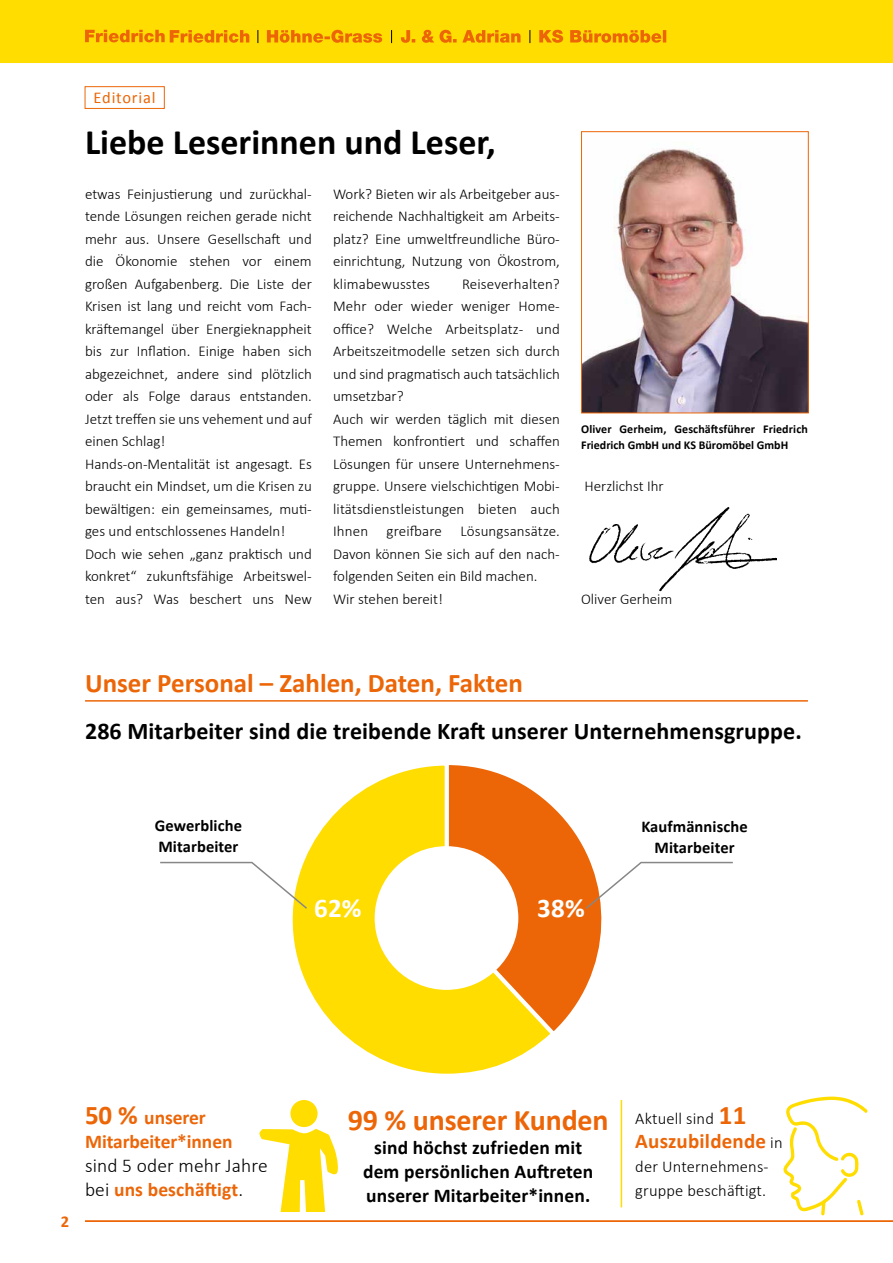
<style>
.page{position:relative;width:893px;height:1263px;background:#fff}
.page>*{position:absolute;margin:0;border:0;box-sizing:border-box;transform-origin:0 0}
.t1{font:700 36px "Calibri";color:#000}
.t2{font:700 30px "Calibri";letter-spacing:-.005em;color:#ec6608}
.t3{font:700 27px "Calibri";color:#ec6608}
.t4{font:700 27px "Calibri";color:#fff}
.t5{font:700 24px "Calibri";letter-spacing:.005em;color:#000}
.t6{font:700 21px "Calibri";letter-spacing:.01em;color:#ec6608}
.t7{font:700 19.5px/24px "Calibri";letter-spacing:.005em;color:#000;text-align:center}
.t8{font:300 19.5px/24px "Calibri";letter-spacing:.005em;color:#000}
.t9{font:700 19.5px/24px "Calibri";letter-spacing:-.005em;color:#ec6608}
.t10{font:300 16.5px/24px "Calibri";letter-spacing:.01em;color:#000}
.t11{font:700 16.5px/21px "Calibri";letter-spacing:.005em;color:#000;text-align:center}
.t12{font:16.5px "Calibri";letter-spacing:.05em;color:#ec6608}
.t13{font:700 16.5px "Calibri";color:#ec6608}
.t14{font:300 15px/22.5px "Calibri";color:#000}
.t15{font:700 12px/16.5px "Calibri";letter-spacing:.005em;color:#000}
.s1{font-size:27px}
.s2{font-weight:700;color:#ec6608}
.s3{font-weight:700;font-size:27px;color:#ec6608}
.s4{font-weight:300;font-size:16.5px;color:#000}
</style>
<div class="page">
<div style="left:85px;top:86px;width:80px;height:23px;border:1px solid #ec6608"></div>
<hr style="left:85px;top:1220px;width:808px;height:2px;background:#ec6608">
<img style="left:583px;top:149px;width:224px;height:262px">
<div style="left:581px;top:131px;width:228px;height:282px;border:1px solid #ec6608"></div>
<img style="left:589px;top:507px;width:188px;height:85px">
<hr style="left:85px;top:700px;width:723px;height:2px;background:#ec6608">
<hr style="left:621px;top:1100px;width:1px;height:107px;background:#fd0">
<div style="left:290px;top:1100px;width:28px;height:27px;background:#fd0;border-radius:50%"></div>
<svg style="left:259px;top:1129px;width:79px;height:83px"></svg>
<svg style="left:783px;top:1096px;width:85px;height:120px"></svg>
<svg style="left:559px;top:813px;width:43px;height:213px"></svg>
<svg style="left:292px;top:765px;width:267px;height:309px"></svg>
<div style="left:375px;top:846px;width:143px;height:144px;background:#fff;border-radius:50%"></div>
<svg style="left:160px;top:861px;width:149px;height:49px"></svg>
<svg style="left:584px;top:861px;width:149px;height:49px"></svg>
<div style="left:0;top:0;width:893px;height:64px;background:#fd0"></div>
<svg style="left:401px;top:30px;width:120px;height:13px"></svg>
<svg style="left:85px;top:30px;width:164px;height:13px"></svg>
<svg style="left:267px;top:30px;width:115px;height:13px"></svg>
<svg style="left:391px;top:30px;width:1px;height:13px"></svg>
<svg style="left:530px;top:30px;width:1px;height:13px"></svg>
<svg style="left:258px;top:30px;width:1px;height:13px"></svg>
<svg style="left:539px;top:30px;width:127px;height:13px"></svg>
<hr style="left:0;top:63px;width:893px;height:2px;background:#fff">
<p class="t12" style="left:94px;top:86px;width:64px">Editorial</p>
<h1 class="t1" style="left:85px;top:116px;width:412px">Liebe Leserinnen und Leser,</h1>
<p class="t14" style="left:85px;top:182px;width:228px">etwas Feinjustierung und zurückhal&shy;tende Lösungen reichen gerade nicht mehr aus. Unsere Gesellschaft und die Ökonomie stehen vor einem großen Aufgabenberg. Die Liste der Krisen ist lang und reicht vom Fach&shy;kräftemangel über Energieknappheit bis zur Inflation. Einige haben sich abgezeichnet, andere sind plötzlich oder als Folge daraus entstanden.<br>Jetzt treffen sie uns vehement und auf einen Schlag!<br>Hands-on-Mentalität ist angesagt. Es braucht ein Mindset, um die Krisen zu bewältigen: ein gemeinsames, muti&shy;ges und entschlossenes Handeln!<br>Doch wie sehen „ganz praktisch und konkret“ zukunftsfähige Arbeitswel&shy;ten aus? Was beschert uns New</p>
<p class="t14" style="left:333px;top:182px;width:228px;text-align:justify">Work? Bieten wir als Arbeitgeber aus&shy;reichende Nachhaltigkeit am Arbeits&shy;platz? Eine umweltfreundliche Büro&shy;einrichtung, Nutzung von Ökostrom, klimabewusstes</p>
<p class="t14" style="left:333px;top:272px;width:228px;text-indent:129px">Reiseverhalten?<br>Mehr oder wieder weniger Home&shy;office? Welche Arbeitsplatz- und<br>Arbeitszeitmodelle setzen sich durch und sind pragmatisch auch tatsächlich umsetzbar?<br>Auch wir werden täglich mit diesen<br>Themen konfrontiert und schaffen<br>Lösungen für unsere Unternehmens&shy;gruppe. Unsere vielschichtigen Mobi&shy;litätsdienstleistungen bieten auch<br>Ihnen greifbare Lösungsansätze.<br>Davon können Sie sich auf den nach&shy;folgenden Seiten ein Bild machen.<br>Wir stehen bereit!</p>
<p class="t15" style="left:581px;top:420px;width:228px">Oliver Gerheim, Geschäftsführer Friedrich<br>Friedrich GmbH und KS Büromöbel GmbH</p>
<p class="t14" style="left:584px;top:475px;width:81px">Herzlichst Ihr</p>
<p class="t14" style="left:581px;top:587px;width:93px">Oliver Gerheim</p>
<h3 class="t3" style="left:85px;top:663px;width:439px">Unser Personal – Zahlen, Daten, Fakten</h3>
<h3 class="t5" style="left:85px;top:714px;width:718px">286 Mitarbeiter sind die treibende Kraft unserer Unternehmensgruppe.</h3>
<p class="t11" style="left:155px;top:815px;width:89px;text-align:left">Gewerbliche<br>Mitarbeiter</p>
<h3 class="t4" style="left:314px;top:888px;width:49px">62%</h3>
<h3 class="t4" style="left:537px;top:888px;width:49px">38%</h3>
<p class="t11" style="left:641px;top:815px;width:108px">Kaufmännische<br>Mitarbeiter</p>
<p class="t13" style="left:61px;top:1209px;width:10px">2</p>
<h3 class="t9" style="left:85px;top:1105px;width:149px"><span class="s1">50 %</span> unserer<br>Mitarbeiter*innen</h3>
<h3 class="t8" style="left:85px;top:1154px;width:184px">sind 5 oder mehr Jahre bei <span class="s2">uns beschäftigt</span>.</h3>
<h2 class="t2" style="left:348px;top:1099px;width:262px">99 % unserer Kunden</h2>
<h3 class="t7" style="left:363px;top:1135px;width:232px">sind höchst zufrieden mit dem persönlichen Auftreten unserer Mitarbeiter*innen.</h3>
<p class="t10" style="left:635px;top:1107px;width:113px">Aktuell sind <span class="s3">11</span></p>
<h3 class="t6" style="left:635px;top:1127px;width:149px">Auszubildende <span class="s4">in</span></h3>
<p class="t10" style="left:635px;top:1155px;width:135px">der Unternehmens&shy;gruppe beschäftigt.</p>
</div>
